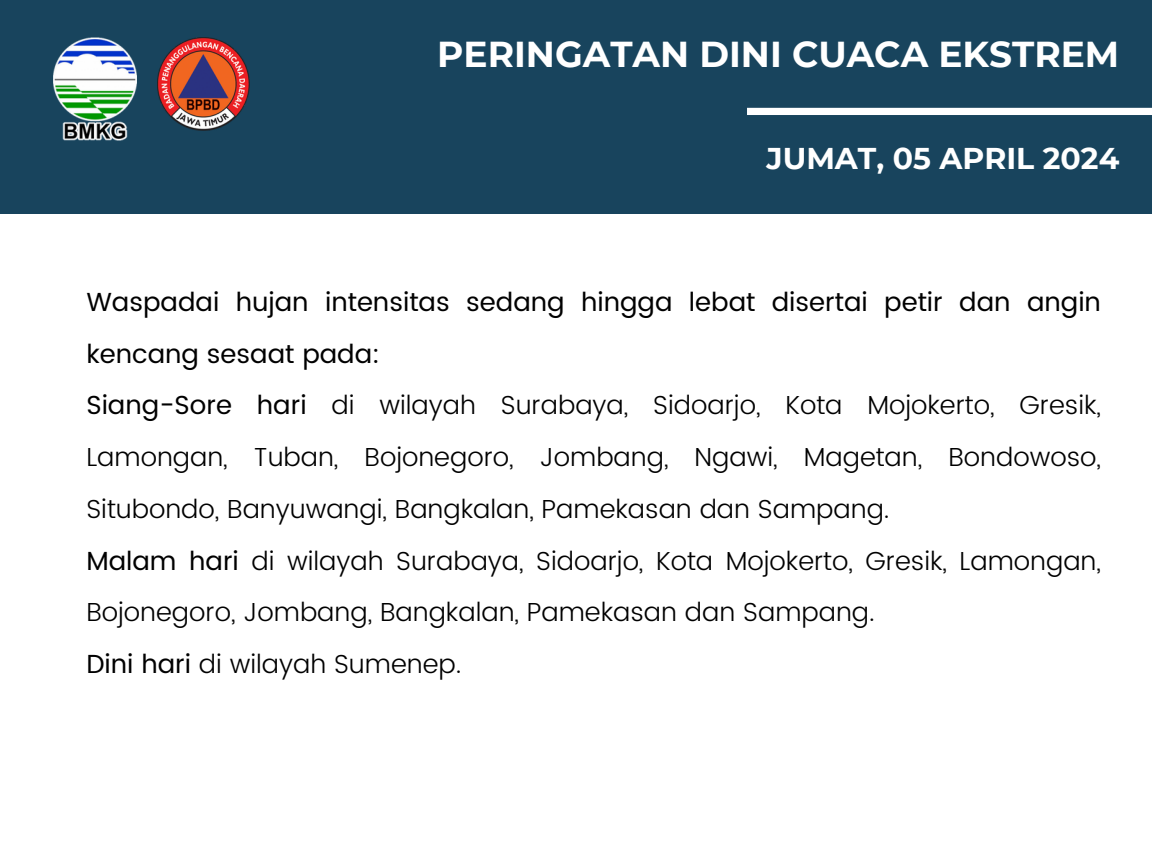
<style>
.page{position:relative;width:1152px;height:864px;background:#fff}
.page>*{position:absolute;margin:0;border:0;box-sizing:border-box;transform-origin:0 0}
.t1{font:700 36px "Montserrat";color:#fff}
.t2{font:700 30px "Montserrat";color:#fff}
.t3{font:300 26.1px/51.8px "Poppins";color:#000;text-align:justify}
.t4{font:26.1px/51.8px "Poppins";color:#000}
.s1{font-weight:400}
</style>
<div class="page">
<div style="left:0;top:0;width:1152px;height:213px;background:#18445d"></div>
<div style="left:747px;top:108px;width:405px;height:7px;background:#fff"></div>
<img style="left:53px;top:37px;width:83px;height:104px">
<img style="left:157px;top:38px;width:92px;height:92px">
<p class="t1" style="left:437px;top:32px;width:684px">PERINGATAN DINI CUACA EKSTREM</p>
<p class="t2" style="left:766px;top:140px;width:354px">JUMAT, 05 APRIL 2024</p>
<h1 class="t4" style="left:86px;top:276px;width:1016px">Waspadai hujan intensitas sedang hingga lebat disertai petir dan angin kencang sesaat pada:</h1>
<h2 class="t3" style="left:86px;top:379px;width:1016px"><span class="s1">Siang-Sore hari</span> di wilayah Surabaya, Sidoarjo, Kota Mojokerto, Gresik, Lamongan, Tuban, Bojonegoro, Jombang, Ngawi, Magetan, Bondowoso, Situbondo, Banyuwangi, Bangkalan, Pamekasan dan Sampang.</h2>
<p class="t3" style="left:86px;top:535px;width:1016px"><span class="s1">Malam hari</span> di wilayah Surabaya, Sidoarjo, Kota Mojokerto, Gresik, Lamongan,<br>Bojonegoro, Jombang, Bangkalan, Pamekasan dan Sampang.</p>
<p class="t3" style="left:86px;top:638px;width:377px"><span class="s1">Dini hari</span> di wilayah Sumenep.</p>
</div>
